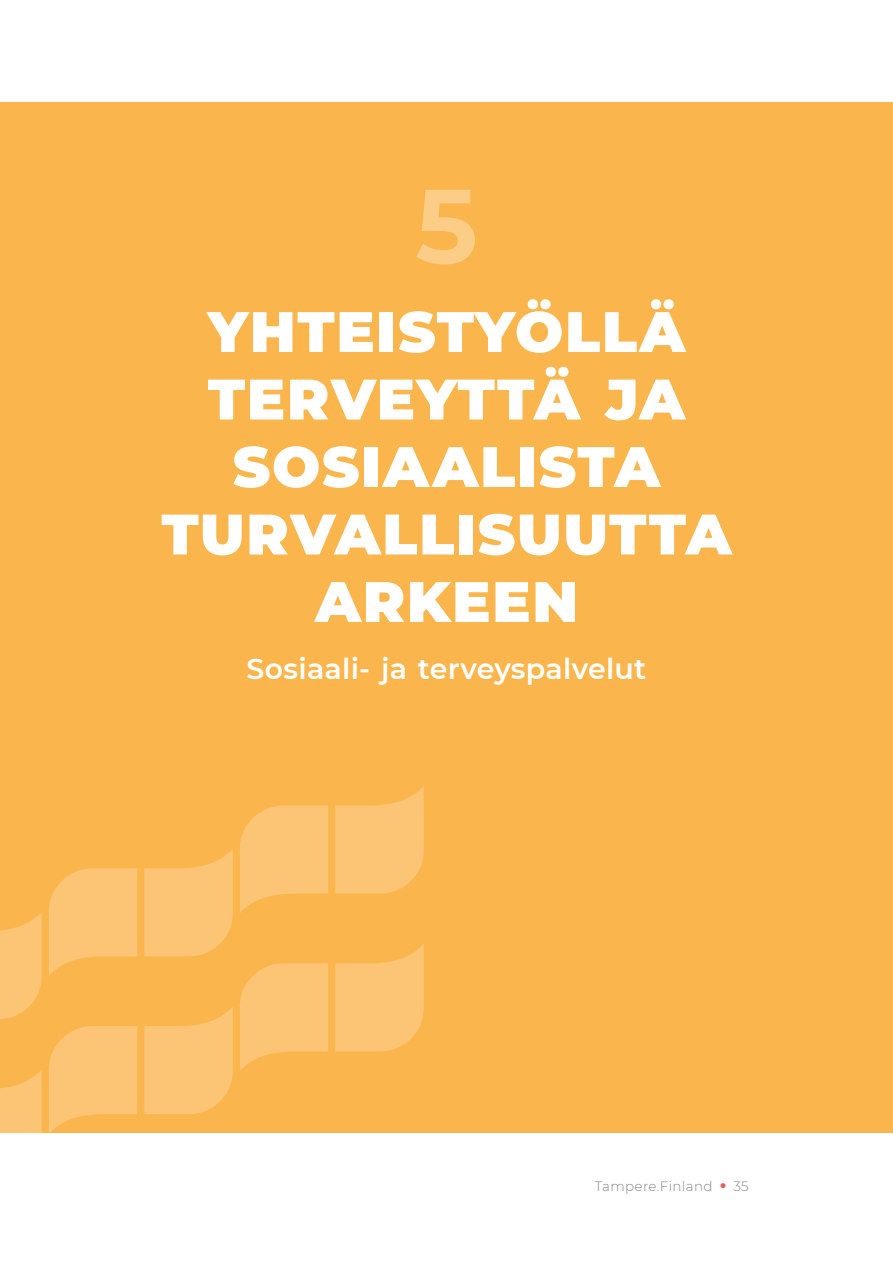
<style>
.page{position:relative;width:893px;height:1263px;background:#fff}
.page>*{position:absolute;margin:0;border:0;box-sizing:border-box;transform-origin:0 0}
.t1{font:700 105px "Montserrat";color:#fccd87}
.t2{font:900 57px/67.5px "Montserrat";letter-spacing:.03em;color:#fff;text-align:center}
.t3{font:600 28.5px "Montserrat";letter-spacing:.01em;color:#fff}
.t4{font:300 13.5px "Montserrat";letter-spacing:.025em;color:#878787}
</style>
<div class="page">
<div style="left:0;top:102px;width:893px;height:1030px;background:#fab54d"></div>
<svg style="left:0;top:912px;width:42px;height:107px"></svg>
<svg style="left:49px;top:868px;width:88px;height:108px"></svg>
<svg style="left:144px;top:849px;width:89px;height:107px"></svg>
<svg style="left:240px;top:805px;width:88px;height:108px"></svg>
<svg style="left:335px;top:786px;width:89px;height:108px"></svg>
<svg style="left:0;top:1070px;width:42px;height:62px"></svg>
<svg style="left:49px;top:1026px;width:88px;height:106px"></svg>
<svg style="left:144px;top:1007px;width:89px;height:107px"></svg>
<svg style="left:240px;top:963px;width:88px;height:108px"></svg>
<svg style="left:335px;top:944px;width:89px;height:107px"></svg>
<svg style="left:720px;top:1183px;width:5px;height:5px"></svg>
<h1 class="t1" style="left:415px;top:150px;width:64px">5</h1>
<p class="t2" style="left:161px;top:294px;width:572px">YHTEISTYÖLLÄ<br>TERVEYTTÄ JA<br>SOSIAALISTA<br>TURVALLISUUTTA<br>ARKEEN</p>
<p class="t3" style="left:247px;top:649px;width:401px">Sosiaali- ja terveyspalvelut</p>
<p class="t4" style="left:595px;top:1177px;width:119px">Tampere.Finland</p>
<p class="t4" style="left:733px;top:1177px;width:17px">35</p>
</div>
